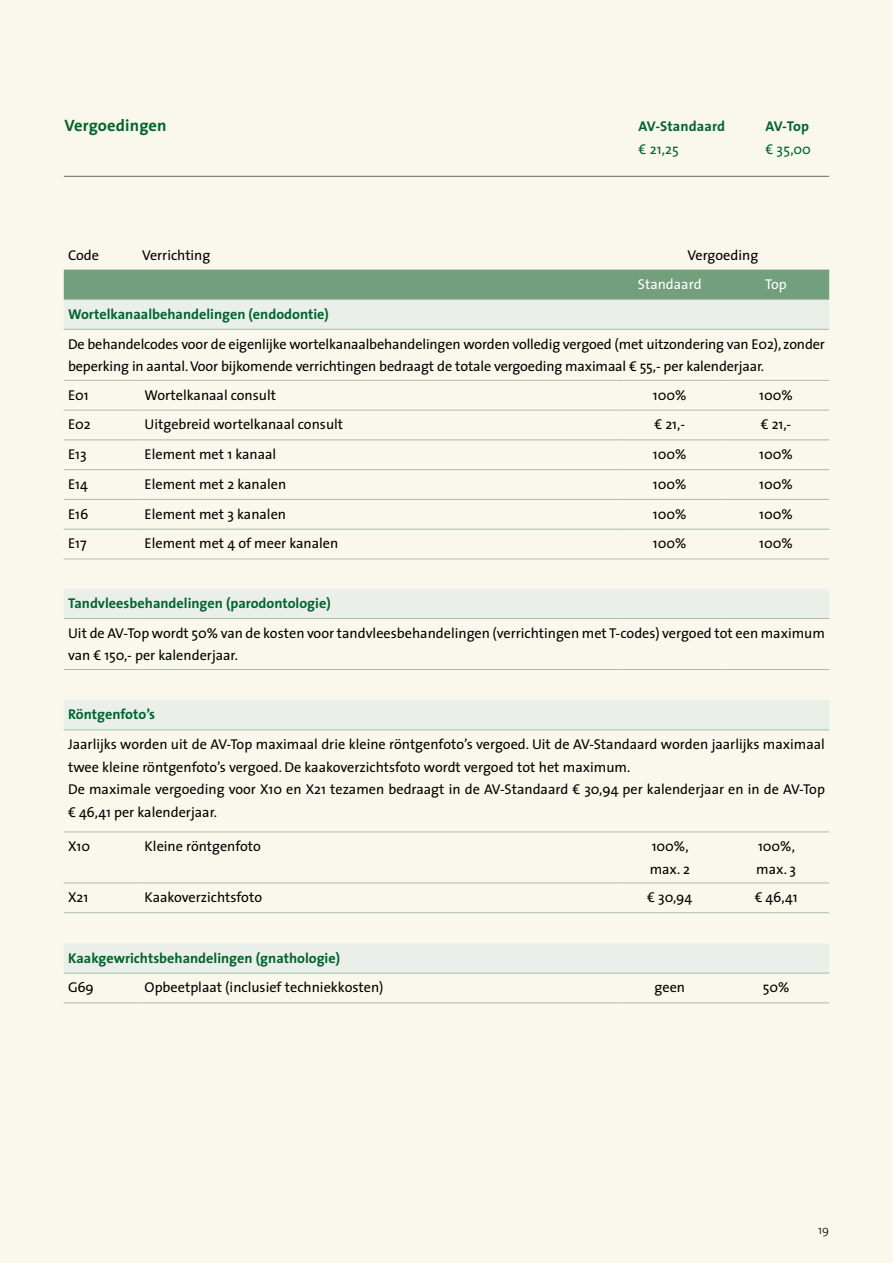
<style>
.page{position:relative;width:893px;height:1263px;background:#faf8ec}
.page>*{position:absolute;margin:0;border:0;box-sizing:border-box;transform-origin:0 0}
.t1{font:700 16.5px "The Sans";letter-spacing:.01em;color:#00642c}
.t2{font:14.25px/22.5px "The Sans";color:#000}
.t3{font:700 14.25px "The Sans";color:#00642c}
.t4{font:14.25px "The Sans";letter-spacing:.01em;color:#00642c}
.t5{font:14.25px "The Sans";color:#fff}
.t6{font:300 12px "The Sans";color:#000}
</style>
<div class="page">
<hr style="left:64px;top:176px;width:765px;height:1px;background:#636466">
<div style="left:64px;top:270px;width:765px;height:29px;background:#749f7c"></div>
<svg style="left:64px;top:300px;width:765px;height:673px"></svg>
<hr style="left:64px;top:299px;width:76px;height:1px;background:#a5bfa8">
<hr style="left:140px;top:299px;width:477px;height:1px;background:#a5bfa8">
<hr style="left:617px;top:299px;width:106px;height:1px;background:#a5bfa8">
<hr style="left:723px;top:299px;width:106px;height:1px;background:#a5bfa8">
<hr style="left:64px;top:380px;width:76px;height:1px;background:#a5bfa8">
<hr style="left:140px;top:380px;width:477px;height:1px;background:#a5bfa8">
<hr style="left:617px;top:380px;width:106px;height:1px;background:#a5bfa8">
<hr style="left:723px;top:380px;width:106px;height:1px;background:#a5bfa8">
<hr style="left:64px;top:410px;width:76px;height:1px;background:#a5bfa8">
<hr style="left:140px;top:410px;width:477px;height:1px;background:#a5bfa8">
<hr style="left:617px;top:410px;width:106px;height:1px;background:#a5bfa8">
<hr style="left:723px;top:410px;width:106px;height:1px;background:#a5bfa8">
<hr style="left:64px;top:440px;width:76px;height:1px;background:#a5bfa8">
<hr style="left:140px;top:440px;width:477px;height:1px;background:#a5bfa8">
<hr style="left:617px;top:440px;width:106px;height:1px;background:#a5bfa8">
<hr style="left:723px;top:440px;width:106px;height:1px;background:#a5bfa8">
<hr style="left:64px;top:469px;width:76px;height:1px;background:#a5bfa8">
<hr style="left:140px;top:469px;width:477px;height:1px;background:#a5bfa8">
<hr style="left:617px;top:469px;width:106px;height:1px;background:#a5bfa8">
<hr style="left:723px;top:469px;width:106px;height:1px;background:#a5bfa8">
<hr style="left:64px;top:499px;width:76px;height:1px;background:#a5bfa8">
<hr style="left:140px;top:499px;width:477px;height:1px;background:#a5bfa8">
<hr style="left:617px;top:499px;width:106px;height:1px;background:#a5bfa8">
<hr style="left:723px;top:499px;width:106px;height:1px;background:#a5bfa8">
<hr style="left:64px;top:529px;width:76px;height:1px;background:#a5bfa8">
<hr style="left:140px;top:529px;width:477px;height:1px;background:#a5bfa8">
<hr style="left:617px;top:529px;width:106px;height:1px;background:#a5bfa8">
<hr style="left:723px;top:529px;width:106px;height:1px;background:#a5bfa8">
<hr style="left:64px;top:832px;width:76px;height:1px;background:#a5bfa8">
<hr style="left:140px;top:832px;width:477px;height:1px;background:#a5bfa8">
<hr style="left:617px;top:832px;width:106px;height:1px;background:#a5bfa8">
<hr style="left:723px;top:832px;width:106px;height:1px;background:#a5bfa8">
<hr style="left:64px;top:883px;width:76px;height:1px;background:#a5bfa8">
<hr style="left:140px;top:883px;width:477px;height:1px;background:#a5bfa8">
<hr style="left:617px;top:883px;width:106px;height:1px;background:#a5bfa8">
<hr style="left:723px;top:883px;width:106px;height:1px;background:#a5bfa8">
<hr style="left:64px;top:329px;width:76px;height:1px;background:#a5bfa8">
<hr style="left:140px;top:329px;width:477px;height:1px;background:#a5bfa8">
<hr style="left:617px;top:329px;width:106px;height:1px;background:#a5bfa8">
<hr style="left:723px;top:329px;width:106px;height:1px;background:#a5bfa8">
<hr style="left:64px;top:559px;width:76px;height:1px;background:#a5bfa8">
<hr style="left:140px;top:559px;width:477px;height:1px;background:#a5bfa8">
<hr style="left:617px;top:559px;width:106px;height:1px;background:#a5bfa8">
<hr style="left:723px;top:559px;width:106px;height:1px;background:#a5bfa8">
<hr style="left:64px;top:618px;width:76px;height:1px;background:#a5bfa8">
<hr style="left:140px;top:618px;width:477px;height:1px;background:#a5bfa8">
<hr style="left:617px;top:618px;width:106px;height:1px;background:#a5bfa8">
<hr style="left:723px;top:618px;width:106px;height:1px;background:#a5bfa8">
<hr style="left:64px;top:669px;width:76px;height:1px;background:#a5bfa8">
<hr style="left:140px;top:669px;width:477px;height:1px;background:#a5bfa8">
<hr style="left:617px;top:669px;width:106px;height:1px;background:#a5bfa8">
<hr style="left:723px;top:669px;width:106px;height:1px;background:#a5bfa8">
<hr style="left:64px;top:730px;width:76px;height:1px;background:#a5bfa8">
<hr style="left:140px;top:730px;width:477px;height:1px;background:#a5bfa8">
<hr style="left:617px;top:730px;width:106px;height:1px;background:#a5bfa8">
<hr style="left:723px;top:730px;width:106px;height:1px;background:#a5bfa8">
<hr style="left:64px;top:912px;width:76px;height:1px;background:#a5bfa8">
<hr style="left:140px;top:912px;width:477px;height:1px;background:#a5bfa8">
<hr style="left:617px;top:912px;width:106px;height:1px;background:#a5bfa8">
<hr style="left:723px;top:912px;width:106px;height:1px;background:#a5bfa8">
<hr style="left:64px;top:973px;width:76px;height:1px;background:#a5bfa8">
<hr style="left:140px;top:973px;width:477px;height:1px;background:#a5bfa8">
<hr style="left:617px;top:973px;width:106px;height:1px;background:#a5bfa8">
<hr style="left:723px;top:973px;width:106px;height:1px;background:#a5bfa8">
<hr style="left:64px;top:1002px;width:76px;height:1px;background:#a5bfa8">
<hr style="left:140px;top:1002px;width:477px;height:1px;background:#a5bfa8">
<hr style="left:617px;top:1002px;width:106px;height:1px;background:#a5bfa8">
<hr style="left:723px;top:1002px;width:106px;height:1px;background:#a5bfa8">
<p class="t1" style="left:65px;top:115px;width:104px">Vergoedingen</p>
<p class="t3" style="left:639px;top:117px;width:88px">AV-Standaard</p>
<p class="t4" style="left:639px;top:140px;width:42px">€ 21,25</p>
<p class="t3" style="left:765px;top:117px;width:45px">AV-Top</p>
<p class="t4" style="left:765px;top:140px;width:47px">€ 35,00</p>
<p class="t2" style="left:68px;top:244px;width:32px">Code</p>
<p class="t2" style="left:142px;top:244px;width:70px">Verrichting</p>
<p class="t2" style="left:687px;top:244px;width:72px">Vergoeding</p>
<p class="t5" style="left:638px;top:275px;width:65px">Standaard</p>
<p class="t5" style="left:765px;top:275px;width:23px">Top</p>
<p class="t3" style="left:68px;top:305px;width:262px">Wortelkanaalbehandelingen (endodontie)</p>
<p class="t2" style="left:68px;top:333px;width:758px">De behandelcodes voor de eigenlijke wortelkanaalbehandelingen worden volledig vergoed (met uitzondering van E02), zonder beperking in aantal. Voor bijkomende verrichtingen bedraagt de totale vergoeding maximaal € 55,- per kalenderjaar.</p>
<p class="t2" style="left:68px;top:384px;width:22px">E01</p>
<p class="t2" style="left:145px;top:384px;width:133px">Wortelkanaal consult</p>
<p class="t2" style="left:653px;top:384px;width:35px">100%</p>
<p class="t2" style="left:759px;top:384px;width:35px">100%</p>
<p class="t2" style="left:68px;top:413px;width:24px">E02</p>
<p class="t2" style="left:145px;top:413px;width:200px">Uitgebreid wortelkanaal consult</p>
<p class="t2" style="left:654px;top:413px;width:32px">€ 21,-</p>
<p class="t2" style="left:761px;top:413px;width:32px">€ 21,-</p>
<p class="t2" style="left:68px;top:443px;width:20px">E13</p>
<p class="t2" style="left:145px;top:443px;width:133px">Element met 1 kanaal</p>
<p class="t2" style="left:653px;top:443px;width:35px">100%</p>
<p class="t2" style="left:759px;top:443px;width:35px">100%</p>
<p class="t2" style="left:68px;top:473px;width:21px">E14</p>
<p class="t2" style="left:145px;top:473px;width:143px">Element met 2 kanalen</p>
<p class="t2" style="left:653px;top:473px;width:35px">100%</p>
<p class="t2" style="left:759px;top:473px;width:35px">100%</p>
<p class="t2" style="left:68px;top:503px;width:22px">E16</p>
<p class="t2" style="left:145px;top:503px;width:143px">Element met 3 kanalen</p>
<p class="t2" style="left:653px;top:503px;width:35px">100%</p>
<p class="t2" style="left:759px;top:503px;width:35px">100%</p>
<p class="t2" style="left:68px;top:532px;width:20px">E17</p>
<p class="t2" style="left:145px;top:532px;width:195px">Element met 4 of meer kanalen</p>
<p class="t2" style="left:653px;top:532px;width:35px">100%</p>
<p class="t2" style="left:759px;top:532px;width:35px">100%</p>
<p class="t3" style="left:68px;top:594px;width:264px">Tandvleesbehandelingen (parodontologie)</p>
<p class="t2" style="left:68px;top:622px;width:758px">Uit de AV-Top wordt 50% van de kosten voor tandvleesbehandelingen (verrichtingen met T-codes) vergoed tot een maximum van € 150,- per kalenderjaar.</p>
<p class="t3" style="left:68px;top:705px;width:89px">Röntgenfoto’s</p>
<p class="t2" style="left:68px;top:733px;width:758px">Jaarlijks worden uit de AV-Top maximaal drie kleine röntgenfoto’s vergoed. Uit de AV-Standaard worden jaarlijks maximaal twee kleine röntgenfoto’s vergoed. De kaakoverzichtsfoto wordt vergoed tot het maximum.<br>De maximale vergoeding voor X10 en X21 tezamen bedraagt in de AV-Standaard € 30,94 per kalenderjaar en in de AV-Top € 46,41 per kalenderjaar.</p>
<p class="t2" style="left:68px;top:835px;width:24px">X10</p>
<p class="t2" style="left:145px;top:835px;width:118px">Kleine röntgenfoto</p>
<p class="t2" style="left:650px;top:835px;width:42px">100%, max. 2</p>
<p class="t2" style="left:756px;top:835px;width:41px">100%, max. 3</p>
<p class="t2" style="left:68px;top:886px;width:22px">X21</p>
<p class="t2" style="left:145px;top:886px;width:119px">Kaakoverzichtsfoto</p>
<p class="t2" style="left:647px;top:886px;width:47px">€ 30,94</p>
<p class="t2" style="left:755px;top:886px;width:44px">€ 46,41</p>
<p class="t3" style="left:68px;top:949px;width:273px">Kaakgewrichtsbehandelingen (gnathologie)</p>
<p class="t2" style="left:68px;top:976px;width:27px">G69</p>
<p class="t2" style="left:145px;top:976px;width:240px">Opbeetplaat (inclusief techniekkosten)</p>
<p class="t2" style="left:654px;top:976px;width:32px">geen</p>
<p class="t2" style="left:763px;top:976px;width:28px">50%</p>
<p class="t6" style="left:818px;top:1222px;width:13px">19</p>
</div>
